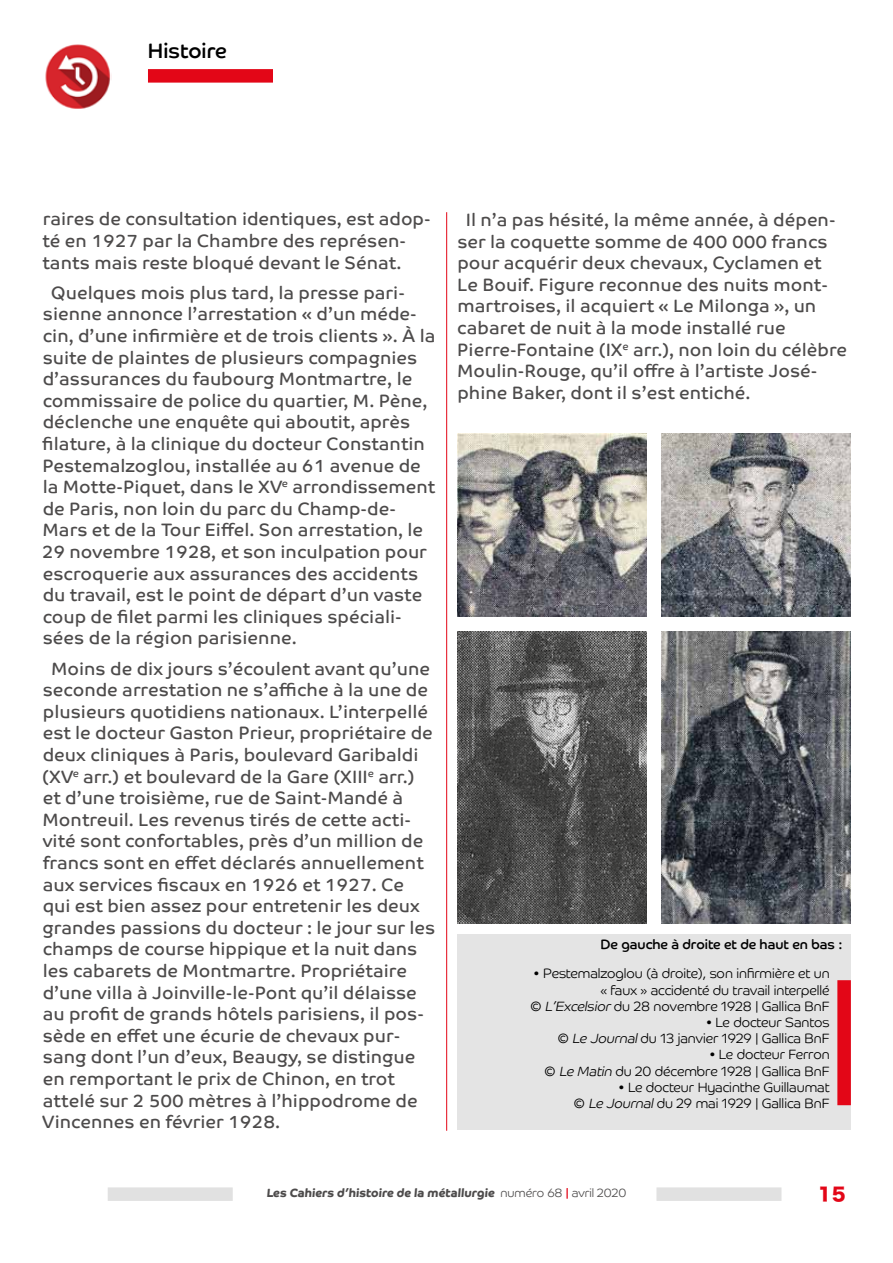
<style>
.page{position:relative;width:893px;height:1263px;background:#fff}
.page>*{position:absolute;margin:0;border:0;box-sizing:border-box;transform-origin:0 0}
.t1{font:21px "Co Headline";color:#000}
.t2{font:18px/21.6px "Co Text";color:#4d4b4b}
.t3{font:18px "Hira Kaku Std W8";color:#e30617}
.t4{font:300 13.5px/16.2px "Co Headline";color:#000;text-align:right}
.t5{font:13.5px "Co Headline";color:#000}
.t6{font:700 12px "Co Headline";color:#4d4b4b}
.s1{font-style:italic}
.s2{font-weight:300}
.s3{font-weight:400;color:#e30617}
</style>
<div class="page">
<hr style="left:446px;top:212px;width:1px;height:919px;background:#e30617">
<div style="left:148px;top:69px;width:125px;height:14px;background:#e30617"></div>
<div style="left:108px;top:1187px;width:125px;height:14px;background:#e1e1e1"></div>
<div style="left:656px;top:1187px;width:125px;height:14px;background:#e1e1e1"></div>
<div style="left:457px;top:934px;width:394px;height:196px;background:#e4e4e4"></div>
<img style="left:457px;top:434px;width:189px;height:183px">
<img style="left:661px;top:434px;width:189px;height:183px">
<img style="left:457px;top:631px;width:189px;height:293px">
<img style="left:661px;top:631px;width:190px;height:293px">
<img style="left:45px;top:44px;width:67px;height:65px">
<div style="left:837px;top:980px;width:14px;height:125px;background:#e30617"></div>
<p class="t1" style="left:148px;top:38px;width:80px">Histoire</p>
<p class="t2" style="left:43px;top:208px;width:390px">raires de consultation identiques, est adop&shy;té en 1927 par la Chambre des représen&shy;tants mais reste bloqué devant le Sénat.</p>
<p class="t2" style="left:42px;top:282px;width:395px;text-indent:9px">Quelques mois plus tard, la presse pari&shy;sienne annonce l’arrestation « d’un méde&shy;cin, d’une infirmière et de trois clients ». À la suite de plaintes de plusieurs compagnies d’assurances du faubourg Montmartre, le commissaire de police du quartier, M. Pène, déclenche une enquête qui aboutit, après filature, à la clinique du docteur Constantin Pestemalzoglou, installée au 61 avenue de la Motte-Piquet, dans le XV<sup>e</sup> arrondissement de Paris, non loin du parc du Champ-de-Mars et de la Tour Eiffel. Son arrestation, le 29 novembre 1928, et son inculpation pour escroquerie aux assurances des accidents du travail, est le point de départ d’un vaste coup de filet parmi les cliniques spéciali&shy;sées de la région parisienne.</p>
<p class="t2" style="left:42px;top:657px;width:395px;text-indent:9px">Moins de dix jours s’écoulent avant qu’une seconde arrestation ne s’affiche à la une de plusieurs quotidiens nationaux. L’interpellé est le docteur Gaston Prieur, propriétaire de deux cliniques à Paris, boulevard Garibaldi (XV<sup>e</sup> arr.) et boulevard de la Gare (XIII<sup>e</sup> arr.) et d’une troisième, rue de Saint-Mandé à Montreuil. Les revenus tirés de cette acti&shy;vité sont confortables, près d’un million de francs sont en effet déclarés annuellement aux services fiscaux en 1926 et 1927. Ce qui est bien assez pour entretenir les deux grandes passions du docteur : le jour sur les champs de course hippique et la nuit dans les cabarets de Montmartre. Propriétaire d’une villa à Joinville-le-Pont qu’il délaisse au profit de grands hôtels parisiens, il pos&shy;sède en effet une écurie de chevaux pur&shy;sang dont l’un d’eux, Beaugy, se distingue en remportant le prix de Chinon, en trot attelé sur 2 500 mètres à l’hippodrome de Vincennes en février 1928.</p>
<p class="t2" style="left:457px;top:209px;width:391px;text-indent:9px">Il n’a pas hésité, la même année, à dépen&shy;ser la coquette somme de 400 000 francs pour acquérir deux chevaux, Cyclamen et<br>Le Bouif. Figure reconnue des nuits mont&shy;martroises, il acquiert « Le Milonga », un cabaret de nuit à la mode installé rue Pierre-Fontaine (IX<sup>e</sup> arr.), non loin du célèbre Moulin-Rouge, qu’il offre à l’artiste José&shy;phine Baker, dont il s’est entiché.</p>
<p class="t5" style="left:600px;top:936px;width:243px">De gauche à droite et de haut en bas :</p>
<p class="t4" style="left:530px;top:965px;width:301px">• Pestemalzoglou (à droite), son infirmière et un « faux » accidenté du travail interpellé<br>© <span class="s1">L’Excelsior</span>du 28 novembre 1928 | Gallica BnF</p>
<p class="t4" style="left:558px;top:1014px;width:273px">• Le docteur Santos<br>© <span class="s1">LeJournal</span>du 13 janvier 1929 | Gallica BnF</p>
<p class="t4" style="left:545px;top:1046px;width:286px">• Le docteur Ferron<br>© <span class="s1">LeMatin</span> du 20 décembre 1928 | Gallica BnF</p>
<p class="t4" style="left:574px;top:1079px;width:257px">• Le docteur Hyacinthe Guillaumat<br>© <span class="s1">LeJournal</span>du 29 mai 1929 | Gallica BnF</p>
<p class="t6" style="left:266px;top:1186px;width:362px">Les Cahiers d’histoire de la métallurgie <span class="s2">numéro 68</span> <span class="s3">|</span> <span class="s2">avril 2020</span></p>
<p class="t3" style="left:818px;top:1184px;width:29px">15</p>
</div>
